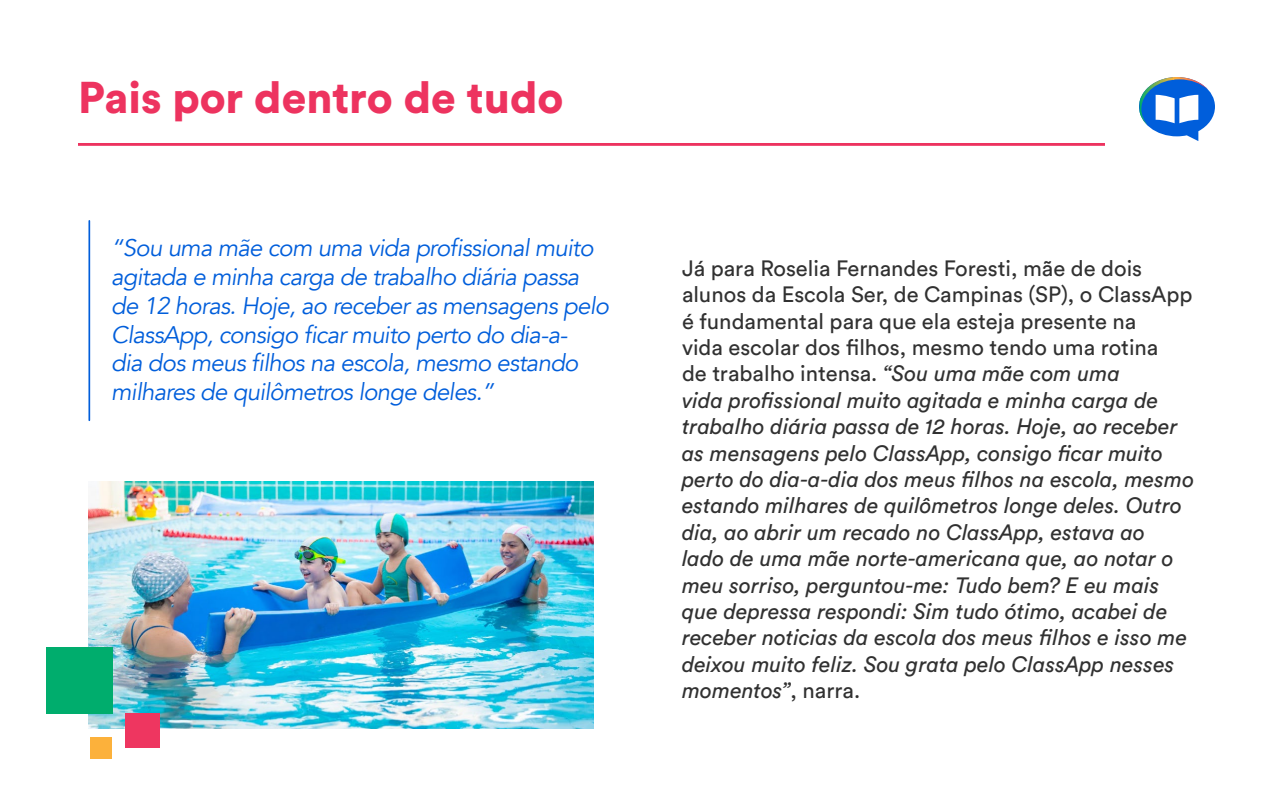
<style>
.page{position:relative;width:1280px;height:800px;background:#fff}
.page>*{position:absolute;margin:0;border:0;box-sizing:border-box;transform-origin:0 0}
.t1{font:900 44px "Circular Std";color:#ed335f}
.t2{font:italic 24px/28.8px "Avenir";letter-spacing:-.03em;color:#015edb}
.t3{font:italic 22px/26.4px "Circular Std";color:#313131}
.s1{font-style:normal}
</style>
<div class="page">
<svg style="left:1139px;top:77px;width:76px;height:64px"></svg>
<img style="left:88px;top:481px;width:506px;height:248px">
<div style="left:125px;top:713px;width:34px;height:35px;background:#ee3660"></div>
<div style="left:91px;top:737px;width:21px;height:22px;background:#fcb13b"></div>
<div style="left:46px;top:647px;width:67px;height:67px;background:#00ad6d"></div>
<hr style="left:88px;top:221px;width:2px;height:199px;background:#015edb">
<hr style="left:78px;top:143px;width:1027px;height:3px;background:#ed335f">
<h1 class="t1" style="left:78px;top:68px;width:487px">Pais por dentro de tudo</h1>
<p class="t2" style="left:111px;top:234px;width:499px">“Sou uma mãe com uma vida profissional muito agitada e minha carga de trabalho diária passa de 12 horas. Hoje, ao receber as mensagens pelo ClassApp, consigo ficar muito perto do dia-a-<br>dia dos meus filhos na escola, mesmo estando milhares de quilômetros longe deles.”</p>
<p class="t3" style="left:682px;top:255px;width:514px"><span class="s1">Já para Roselia Fernandes Foresti, mãe de dois alunos da Escola Ser, de Campinas (SP), o ClassApp é fundamental para que ela esteja presente na<br>vida escolar dos filhos, mesmo tendo uma rotina<br>de trabalho intensa.</span> “Sou uma mãe com uma<br>vida profissional muito agitada e minha carga de trabalho diária passa de 12 horas. Hoje, ao receber as mensagens pelo ClassApp, consigo ficar muito perto do dia-a-dia dos meus filhos na escola, mesmo estando milhares de quilômetros longe deles. Outro dia, ao abrir um recado no ClassApp, estava ao<br>lado de uma mãe norte-americana que, ao notar o meu sorriso, perguntou-me: Tudo bem? E eu mais que depressa respondi: Sim tudo ótimo, acabei de receber noticias da escola dos meus filhos e isso me deixou muito feliz. Sou grata pelo ClassApp nesses momentos”<span class="s1">, narra.</span></p>
</div>
